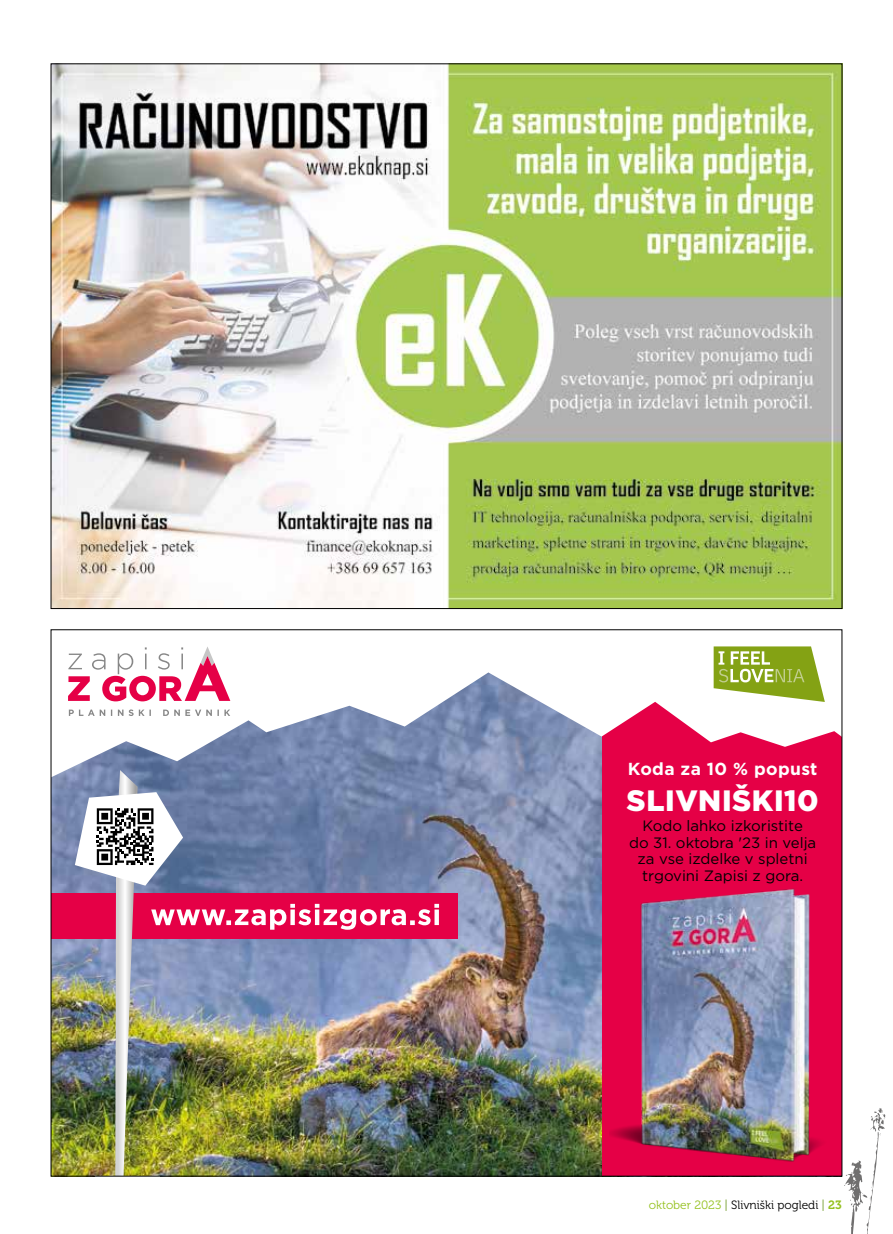
<style>
.page{position:relative;width:893px;height:1234px;background:#fff}
.page>*{position:absolute;margin:0;border:0;box-sizing:border-box;transform-origin:0 0}
.t1{font:900 29.4px "Gotham";letter-spacing:.02em;color:#fff}
.t2{font:700 17.4px "Gotham";letter-spacing:.02em;color:#fff}
.t3{font:15px/16.5px "Gotham";color:#000;text-align:center}
.t4{font:12px "Museo 300";color:#000}
.s1{color:#95c11f}
.s2{color:#6a971f}
.s3{font-family:"Museo 700";color:#95c11f}
</style>
<div class="page">
<svg style="left:842px;top:1099px;width:44px;height:134px"></svg>
<img style="left:53px;top:780px;width:550px;height:394px">
<div style="left:603px;top:629px;width:239px;height:546px;background:#e50046"></div>
<div style="left:51px;top:892px;width:406px;height:46px;background:#e50046"></div>
<svg style="left:50px;top:629px;width:793px;height:151px"></svg>
<img style="left:609px;top:888px;width:213px;height:274px">
<svg style="left:714px;top:646px;width:111px;height:55px;background:#a7bc57"></svg>
<img style="left:75px;top:770px;width:364px;height:407px">
<svg style="left:68px;top:646px;width:162px;height:55px"></svg>
<svg style="left:69px;top:709px;width:161px;height:6px"></svg>
<div style="left:95px;top:1175px;width:65px;height:53px;background:#fff"></div>
<img style="left:53px;top:65px;width:787px;height:541px">
<p class="t2" style="left:628px;top:757px;width:191px">Koda za 10 % popust</p>
<h1 class="t1" style="left:627px;top:779px;width:194px">SLIVNIŠKI10</h1>
<p class="t3" style="left:629px;top:817px;width:189px">Kodo lahko izkoristite<br>do 31. oktobra '23 in velja za vse izdelke v spletni trgovini Zapisi z gora.</p>
<p class="t4" style="left:649px;top:1198px;width:195px"><span class="s1">oktober 2023</span> <span class="s2">|</span> Slivniški pogledi <span class="s2">|</span> <span class="s3">23</span></p>
</div>
